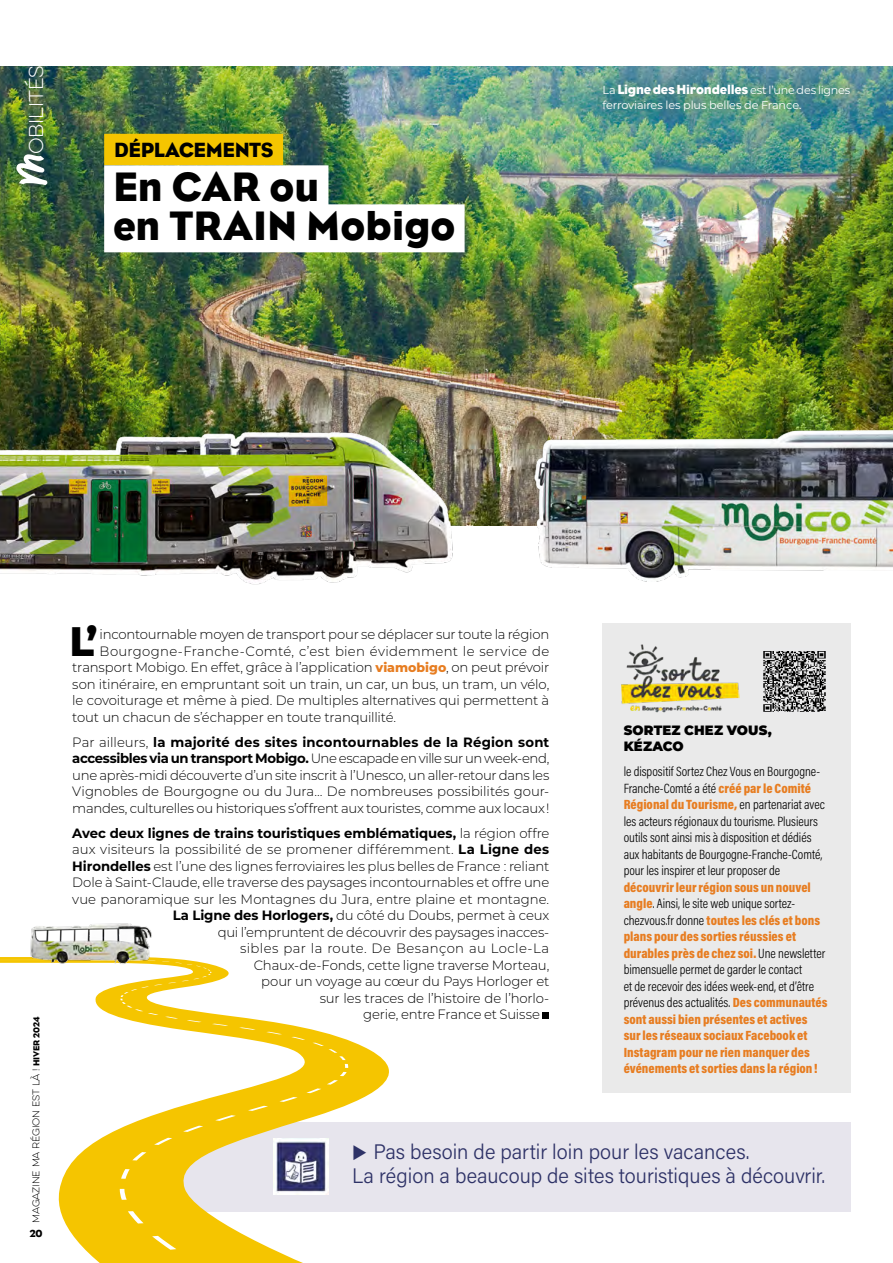
<style>
.page{position:relative;width:893px;height:1263px;background:#fff}
.page>*{position:absolute;margin:0;border:0;box-sizing:border-box;transform-origin:0 0}
.t1{font:42px/39px "Eagle";color:#000}
.t2{font:800 41.25px "Montserrat";color:#000}
.t3{font:21px/24px "Acumin Variable Concept";color:#2e3267}
.t4{font:21px "Eagle";letter-spacing:-.02em;color:#000}
.t5{font:100 18px "Eveleth Clean";letter-spacing:-.01em;color:#fff}
.t6{font:300 13.5px/16.5px "Montserrat";letter-spacing:-.01em;color:#000;text-align:justify}
.t7{font:900 13.5px/16.5px "Acumin Pro Cond";color:#e77d21}
.t8{font:300 13.5px/16.5px "Acumin Pro Cond";letter-spacing:-.005em;color:#000}
.t9{font:700 13.5px "Montserrat";letter-spacing:-.005em;color:#000}
.t10{font:300 13.5px "Montserrat";letter-spacing:.025em;color:#000}
.t11{font:300 13.5px "Montserrat";letter-spacing:.03em;color:#000}
.t12{font:900 13.5px/16.5px "Montserrat";letter-spacing:.005em;color:#000}
.t13{font:11.25px/15px "Montserrat";letter-spacing:-.01em;color:#fff}
.t14{font:10.5px "Eagle";color:#000}
.t15{font:100 8.85px "Eveleth Clean";letter-spacing:-.01em;color:#000}
.s1{font-family:"Eagle";font-size:13.5px}
.s2{font-family:"Eagle";font-weight:400}
.s3{font-weight:800;font-size:12.75px;color:#e77d21}
.s4{font-weight:700}
.s5{font-weight:300}
.s6{font-weight:900;color:#e77d21}
.s7{font-weight:300;color:#000}
</style>
<div class="page">
<div style="left:163px;top:1123px;width:687px;height:89px;background:#e7e5ed"></div>
<div style="left:602px;top:623px;width:248px;height:469px;background:#eaeaea"></div>
<svg style="left:0;top:957px;width:416px;height:306px"></svg>
<hr style="left:0;top:960px;width:111px;height:1px;background:#fff">
<svg style="left:154px;top:1138px;width:18px;height:7px"></svg>
<svg style="left:193px;top:1262px;width:32px;height:1px"></svg>
<svg style="left:152px;top:1236px;width:24px;height:14px"></svg>
<svg style="left:120px;top:1189px;width:7px;height:11px"></svg>
<svg style="left:128px;top:1211px;width:16px;height:12px"></svg>
<svg style="left:132px;top:1152px;width:14px;height:8px"></svg>
<svg style="left:118px;top:960px;width:230px;height:172px"></svg>
<svg style="left:121px;top:1169px;width:9px;height:10px"></svg>
<img style="left:0;top:66px;width:893px;height:460px">
<svg style="left:16px;top:154px;width:31px;height:31px"></svg>
<div style="left:542px;top:1012px;width:7px;height:7px;background:#000"></div>
<div style="left:104px;top:134px;width:179px;height:31px;background:#f5c500"></div>
<div style="left:104px;top:165px;width:224px;height:48px;background:#fff"></div>
<div style="left:104px;top:204px;width:361px;height:48px;background:#fff"></div>
<img style="left:763px;top:651px;width:63px;height:61px">
<img style="left:0;top:420px;width:459px;height:165px">
<img style="left:27px;top:923px;width:129px;height:41px">
<img style="left:524px;top:424px;width:369px;height:157px">
<div style="left:586px;top:67px;width:282px;height:61px;background:#00513b;opacity:.3"></div>
<img style="left:621px;top:644px;width:119px;height:69px">
<svg style="left:354px;top:1144px;width:31px;height:16px"></svg>
<h3 class="t5" style="left:24px;top:154px;width:90px;rotate:-90deg">OBILITÉS</h3>
<h3 class="t4" style="left:114px;top:137px;width:161px">DÉPLACEMENTS</h3>
<h1 class="t1" style="left:113px;top:167px;width:344px">En CAR ou<br>en TRAIN Mobigo</h1>
<p class="t13" style="left:602px;top:82px;width:250px">La <span class="s1">Ligne des Hirondelles</span> est l’une des lignes ferroviaires les plus belles de France.</p>
<p class="t15" style="left:30px;top:1223px;width:208px;rotate:-90deg">magazine MA région est là ! <span class="s2">HIVER 2024</span></p>
<p class="t14" style="left:30px;top:1227px;width:14px">20</p>
<h2 class="t2" style="left:69px;top:611px;width:30px">L’</h2>
<p class="t6" style="left:100px;top:626px;width:451px">incontournable moyen de transport pour se déplacer sur toute la région</p>
<p class="t10" style="left:100px;top:642px;width:451px">Bourgogne-Franche-Comté, c’est bien évidemment le service de</p>
<p class="t6" style="left:72px;top:659px;width:479px">transport Mobigo. En effet, grâce à l’application <span class="s3">viamobigo</span>, on peut prévoir</p>
<p class="t6" style="left:72px;top:675px;width:479px">son itinéraire, en empruntant soit un train, un car, un bus, un tram, un vélo,</p>
<p class="t6" style="left:72px;top:692px;width:479px">le covoiturage et même à pied. De multiples alternatives qui permettent à</p>
<p class="t6" style="left:72px;top:708px;width:325px">tout un chacun de s’échapper en toute tranquillité.</p>
<p class="t6" style="left:72px;top:733px;width:479px">Par ailleurs, <span class="s4">la majorité des sites incontournables de la Région sont accessibles via un transport Mobigo.</span> Une escapade en ville sur un week-end, une après-midi découverte d’un site inscrit à l’Unesco, un aller-retour dans les Vignobles de Bourgogne ou du Jura… De nombreuses possibilités gour&shy;mandes, culturelles ou historiques s’offrent aux touristes, comme aux locaux !</p>
<p class="t9" style="left:72px;top:823px;width:479px">Avec deux lignes de trains touristiques emblématiques, <span class="s5">la région offre</span></p>
<p class="t6" style="left:72px;top:841px;width:478px">aux visiteurs la possibilité de se promener différemment. <span class="s4">La Ligne des</span></p>
<p class="t6" style="left:72px;top:857px;width:478px"><span class="s4">Hirondelles</span> est l’une des lignes ferroviaires les plus belles de France : reliant</p>
<p class="t6" style="left:72px;top:874px;width:478px">Dole à Saint-Claude, elle traverse des paysages incontournables et offre une</p>
<p class="t6" style="left:72px;top:890px;width:478px">vue panoramique sur les Montagnes du Jura, entre plaine et montagne.</p>
<p class="t6" style="left:173px;top:907px;width:378px"><span class="s4">La Ligne des Horlogers,</span> du côté du Doubs, permet à ceux</p>
<p class="t6" style="left:218px;top:923px;width:333px">qui l’empruntent de découvrir des paysages inacces-</p>
<p class="t11" style="left:240px;top:939px;width:310px">sibles par la route. De Besançon au Locle-La</p>
<p class="t6" style="left:254px;top:956px;width:297px">Chaux-de-Fonds, cette ligne traverse Morteau,</p>
<p class="t6" style="left:261px;top:973px;width:290px">pour un voyage au cœur du Pays Horloger et</p>
<p class="t6" style="left:320px;top:989px;width:231px">sur les traces de l’histoire de l’horlo-</p>
<p class="t6" style="left:363px;top:1006px;width:178px">gerie, entre France et Suisse</p>
<p class="t12" style="left:624px;top:721px;width:150px">SORTEZ CHEZ VOUS,<br>KÉZACO</p>
<p class="t8" style="left:624px;top:763px;width:203px">le dispositif Sortez Chez Vous en Bourgogne-Franche-Comté a été <span class="s6">créé par le Comité Régional du Tourisme,</span> en partenariat avec les acteurs régionaux du tourisme. Plusieurs outils sont ainsi mis à disposition et dédiés aux habitants de Bourgogne-Franche-Comté, pour les inspirer et leur proposer de</p>
<p class="t7" style="left:624px;top:878px;width:205px">découvrir leur région sous un nouvel angle<span class="s7">. Ainsi, le site web unique sortez&shy;chezvous.fr donne</span> toutes les clés et bons plans pour des sorties réussies et durables près de chez soi. <span class="s7">Une newsletter bimensuelle permet de garder le contact<br>et de recevoir des idées week-end, et d’être prévenus des actualités.</span> Des communautés sont aussi bien présentes et actives sur les réseaux sociaux Facebook et Instagram pour ne rien manquer des événements et sorties dans la région!</p>
<h3 class="t3" style="left:352px;top:1139px;width:475px;text-indent:21px">Pas besoin de partir loin pour les vacances.<br>La région a beaucoup de sites touristiques à découvrir.</h3>
</div>
